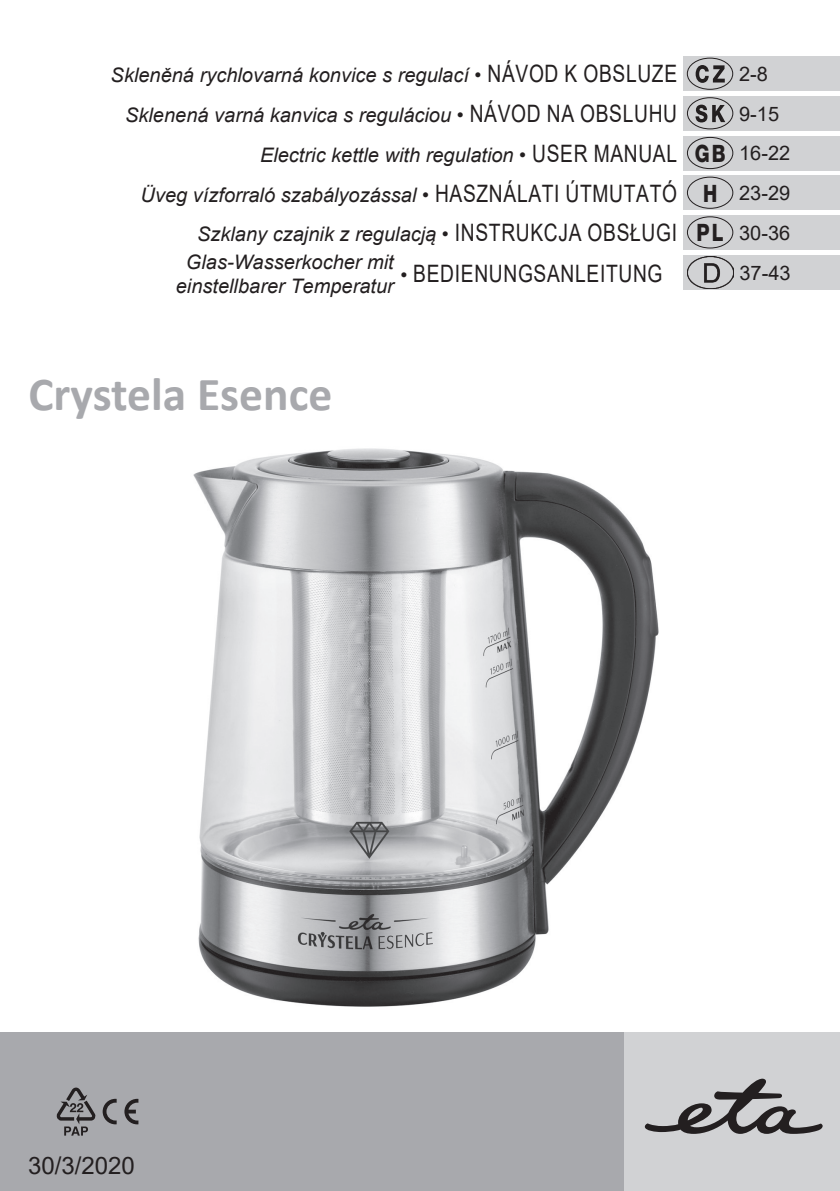
<style>
.page{position:relative;width:840px;height:1191px;background:#fff}
.page>*{position:absolute;margin:0;border:0;box-sizing:border-box;transform-origin:0 0}
.t1{font:700 47.6px "Calibri";color:#a8a9ad}
.t2{font:24px "Arial";letter-spacing:.035em;color:#231f20;scale:.8 1}
.t3{font:24px "Arial";letter-spacing:.035em;color:#231f20}
.t4{font:italic 20px/24px "Arial";color:#231f20;text-align:center}
.t5{font:20px "Arial";color:#231f20}
.s1{font-style:normal;font-size:24px}
.s2{font-family:"Helvetica Neue CE";font-weight:800;font-style:normal;font-size:24px}
.s3{font-style:normal}
.s4{font-style:italic;font-size:20px}
</style>
<div class="page">
<div style="left:0;top:1032px;width:839px;height:159px;background:#a8a9ad"></div>
<div style="left:624px;top:1032px;width:215px;height:159px;background:#d1d2d4"></div>
<svg style="left:644px;top:1078px;width:178px;height:55px"></svg>
<svg style="left:124px;top:1098px;width:14px;height:26px"></svg>
<svg style="left:103px;top:1098px;width:14px;height:26px"></svg>
<svg style="left:57px;top:1087px;width:39px;height:48px"></svg>
<div style="left:682px;top:57px;width:157px;height:34px;background:#d1d2d4"></div>
<svg style="left:695px;top:65px;width:29px;height:18px"></svg>
<div style="left:686px;top:58px;width:46px;height:32px;border:1px solid #231f20;border-radius:50%"></div>
<div style="left:682px;top:96px;width:157px;height:34px;background:#d1d2d4"></div>
<svg style="left:695px;top:105px;width:30px;height:17px"></svg>
<div style="left:686px;top:97px;width:46px;height:32px;border:1px solid #231f20;border-radius:50%"></div>
<div style="left:682px;top:215px;width:157px;height:34px;background:#d1d2d4"></div>
<div style="left:686px;top:216px;width:46px;height:32px;border:1px solid #231f20;border-radius:50%"></div>
<div style="left:683px;top:176px;width:156px;height:34px;background:#d1d2d4"></div>
<div style="left:686px;top:177px;width:46px;height:32px;border:1px solid #231f20;border-radius:50%"></div>
<div style="left:682px;top:136px;width:157px;height:34px;background:#d1d2d4"></div>
<div style="left:686px;top:137px;width:46px;height:32px;border:1px solid #231f20;border-radius:50%"></div>
<img style="left:193px;top:448px;width:466px;height:559px">
<div style="left:683px;top:255px;width:156px;height:34px;background:#d1d2d4"></div>
<img style="left:687px;top:256px;width:46px;height:32px">
<p class="t4" style="left:111px;top:64px;width:567px">Skleněná rychlovarná konvice s regulací • <span class="s1">NÁVOD K OBSLUZE</span></p>
<p class="t5" style="left:738px;top:60px;width:30px">2-8</p>
<p class="t4" style="left:125px;top:103px;width:553px">Sklenená varná kanvica s reguláciou • <span class="s1">NÁVOD NA OBSLUHU</span></p>
<p class="t5" style="left:738px;top:100px;width:42px">9-15</p>
<p class="t4" style="left:260px;top:143px;width:531px">Electric kettle with regulation • <span class="s1">USER MANUAL</span> <span class="s2">GB</span> <span class="s3">16-22</span></p>
<p class="t4" style="left:140px;top:183px;width:651px">Üveg vízforraló szabályozással • <span class="s1">HASZNÁLATI ÚTMUTATÓ</span> <span class="s2">H</span> <span class="s3">23-29</span></p>
<p class="t4" style="left:197px;top:222px;width:594px">Szklany czajnik z regulacją • <span class="s1">INSTRUKCJA OBSŁUGI</span> <span class="s2">PL</span> <span class="s3">30-36</span></p>
<p class="t4" style="left:176px;top:250px;width:219px">Glas-Wasserkocher mit einstellbarer Temperatur</p>
<p class="t2" style="left:400px;top:257px;width:329px"><span class="s4">•</span> BEDIENUNGSANLEITUNG</p>
<p class="t5" style="left:739px;top:259px;width:53px">37-43</p>
<h1 class="t1" style="left:28px;top:360px;width:305px">Crystela Esence</h1>
<p class="t3" style="left:28px;top:1149px;width:108px">30/3/2020</p>
</div>
